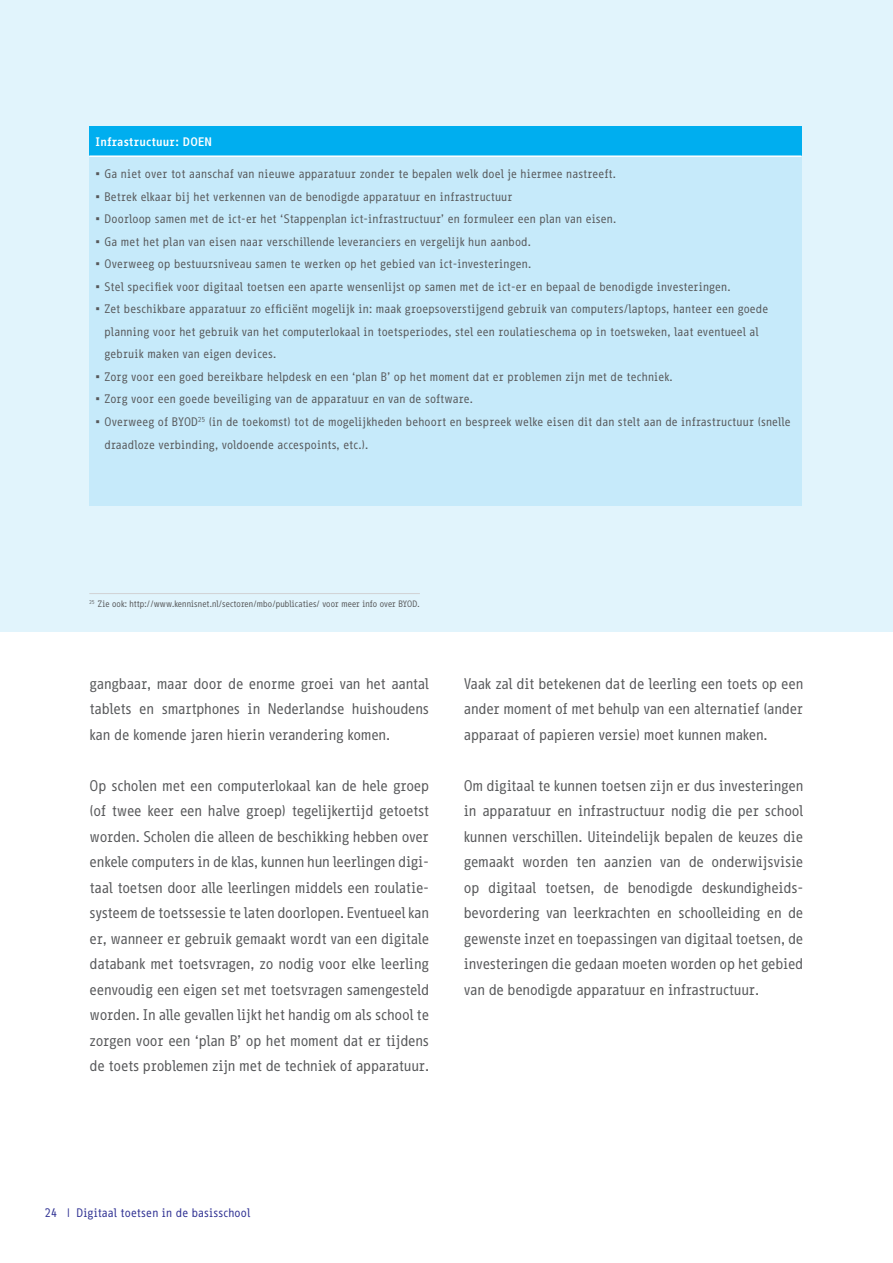
<style>
.page{position:relative;width:893px;height:1263px;background:#fff}
.page>*{position:absolute;margin:0;border:0;box-sizing:border-box;transform-origin:0 0}
.Body{font:15px/25.5px "Info OT Office";letter-spacing:-.06em;color:#57585a;text-align:justify}
.E_-_Body{font:12px/22.5px "Info OT Office";letter-spacing:-.04em;color:#57585a}
.t1{font:12px "Info OT Office";letter-spacing:-.04em;color:#2e3092}
.Body-2{font:700 12px "Info OT Office";letter-spacing:-.04em;color:#fff}
.Body-3{font:9px "Info OT Office";letter-spacing:-.06em;color:#57585a}
</style>
<div class="page">
<div style="left:0;top:0;width:893px;height:631px;background:#e1f4fc"></div>
<div style="left:89px;top:126px;width:712px;height:30px;background:#00aeef"></div>
<div style="left:89px;top:156px;width:712px;height:349px;background:#c6eafa"></div>
<hr style="left:89px;top:155px;width:712px;height:2px;background:#fff">
<hr style="left:89px;top:593px;width:331px;height:1px;background:#d1d2d4">
<p class="Body-2" style="left:95px;top:135px;width:119px">Infrastructuur: DOEN</p>
<p class="E_-_Body" style="left:95px;top:163px;width:522px">• Ga niet over tot aanschaf van nieuwe apparatuur zonder te bepalen welk doel je hiermee nastreeft.</p>
<p class="E_-_Body" style="left:95px;top:185px;width:419px">• Betrek elkaar bij het verkennen van de benodigde apparatuur en infrastructuur</p>
<p class="E_-_Body" style="left:95px;top:208px;width:523px">• Doorloop samen met de ict-er het ‘Stappenplan ict-infrastructuur’ en formuleer een plan van eisen.</p>
<p class="E_-_Body" style="left:95px;top:230px;width:437px">• Ga met het plan van eisen naar verschillende leveranciers en vergelijk hun aanbod.</p>
<p class="E_-_Body" style="left:95px;top:253px;width:438px">• Overweeg op bestuursniveau samen te werken op het gebied van ict-investeringen.</p>
<p class="E_-_Body" style="left:95px;top:275px;width:637px">• Stel specifiek voor digitaal toetsen een aparte wensenlijst op samen met de ict-er en bepaal de benodigde investeringen.</p>
<p class="E_-_Body" style="left:104px;top:298px;width:666px;text-indent:-9px">• Zet beschikbare apparatuur zo efficiënt mogelijk in: maak groepsoverstijgend gebruik van computers/laptops, hanteer een goede planning voor het gebruik van het computerlokaal in toetsperiodes, stel een roulatieschema op in toetsweken, laat eventueel al gebruik maken van eigen devices.</p>
<p class="E_-_Body" style="left:95px;top:365px;width:579px">• Zorg voor een goed bereikbare helpdesk en een ‘plan B’ op het moment dat er problemen zijn met de techniek.</p>
<p class="E_-_Body" style="left:95px;top:388px;width:379px">• Zorg voor een goede beveiliging van de apparatuur en van de software.</p>
<p class="E_-_Body" style="left:104px;top:410px;width:688px;text-indent:-9px">• Overweeg of BYOD<sup>25</sup> (in de toekomst) tot de mogelijkheden behoort en bespreek welke eisen dit dan stelt aan de infrastructuur (snelle draadloze verbinding, voldoende accespoints, etc.).</p>
<p class="Body-3" style="left:89px;top:598px;width:332px"><sup>25</sup> Zie ook: http://www.kennisnet.nl/sectoren/mbo/publicaties/ voor meer info over BYOD.</p>
<p class="Body" style="left:89px;top:670px;width:342px">gangbaar, maar door de enorme groei van het aantal tablets en smartphones in Nederlandse huishoudens kan de komende jaren hierin verandering komen.</p>
<p class="Body" style="left:89px;top:772px;width:342px;text-align:left">Op scholen met een computerlokaal kan de hele groep (of twee keer een halve groep) tegelijkertijd getoetst worden. Scholen die alleen de beschikking hebben over enkele computers in de klas, kunnen hun leerlingen digi&shy;taal toetsen door alle leerlingen middels een roulatie&shy;systeem de toetssessie te laten doorlopen. Eventueel kan er, wanneer er gebruik gemaakt wordt van een digitale databank met toetsvragen, zo nodig voor elke leerling eenvoudig een eigen set met toetsvragen samengesteld worden. In alle gevallen lijkt het handig om als school te zorgen voor een ‘plan B’ op het moment dat er tijdens de toets problemen zijn met de techniek of apparatuur.</p>
<p class="Body" style="left:463px;top:670px;width:342px">Vaak zal dit betekenen dat de leerling een toets op een ander moment of met behulp van een alternatief (ander apparaat of papieren versie) moet kunnen maken.</p>
<p class="Body" style="left:463px;top:772px;width:342px;text-align:left">Om digitaal te kunnen toetsen zijn er dus investeringen in apparatuur en infrastructuur nodig die per school kunnen verschillen. Uiteindelijk bepalen de keuzes die gemaakt worden ten aanzien van de onderwijsvisie op digitaal toetsen, de benodigde deskundigheids&shy;bevordering van leerkrachten en schoolleiding en de gewenste inzet en toepassingen van digitaal toetsen, de investeringen die gedaan moeten worden op het gebied van de benodigde apparatuur en infrastructuur.</p>
<p class="t1" style="left:45px;top:1206px;width:207px">24 | Digitaal toetsen in de basisschool</p>
</div>
